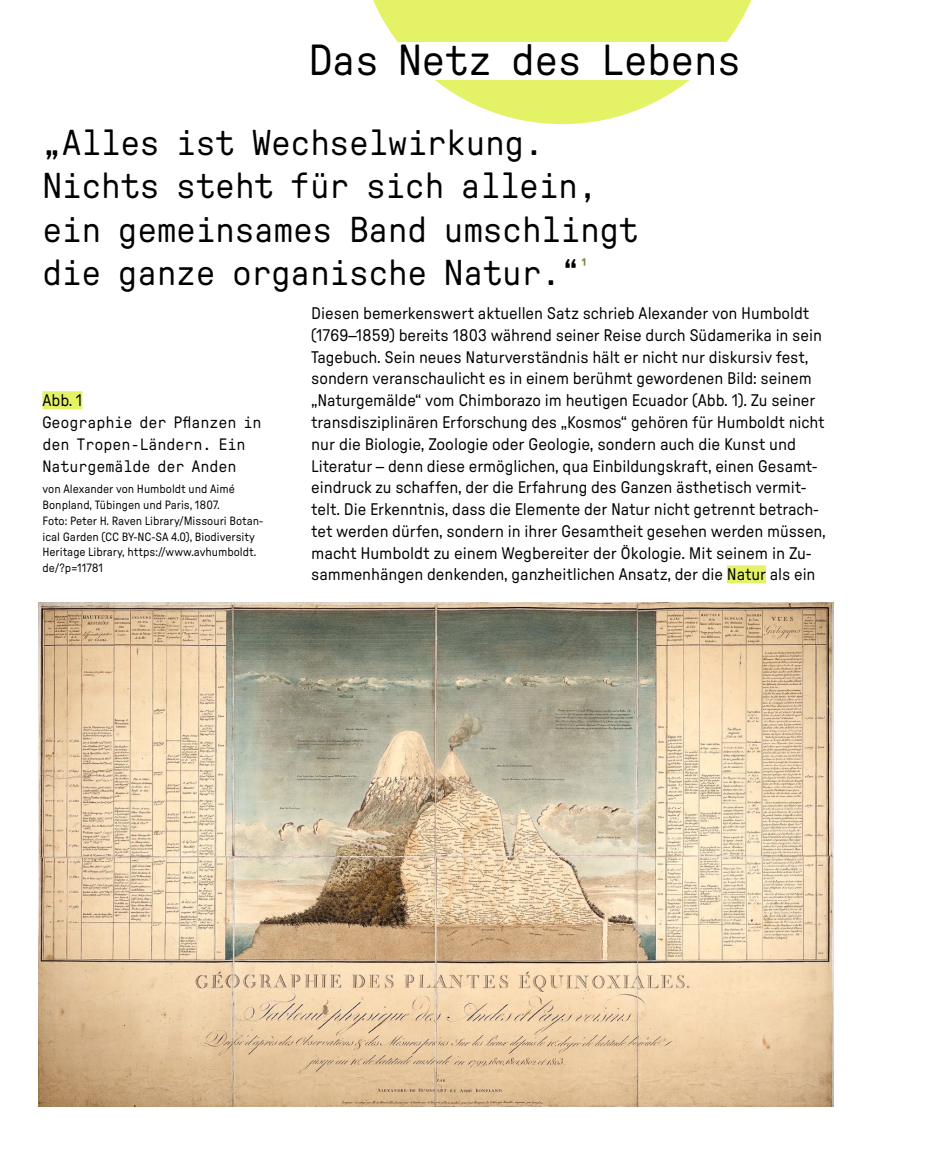
<style>
.page{position:relative;width:936px;height:1149px;background:#fff}
.page>*{position:absolute;margin:0;border:0;box-sizing:border-box;transform-origin:0 0}
.t1{font:43.5px "GT Pressura Mono Text";letter-spacing:-.015em;color:#000}
.t2{font:36px/43.5px "GT Pressura Mono Text";letter-spacing:-.01em;color:#000}
.t3{font:16.8px/21.8px "GT Pressura Text";letter-spacing:-.005em;color:#000}
.t4{font:16.5px/21.8px "GT Pressura Mono Text";letter-spacing:-.005em;color:#000}
.t5{font:12px/15.8px "GT Pressura Text";color:#000}
</style>
<div class="page">
<svg style="left:373px;top:0;width:379px;height:124px;fill:#e4f365"></svg>
<div style="left:304px;top:43px;width:440px;height:37px;background:#fff"></div>
<div style="left:727px;top:565px;width:39px;height:18px;background:#e4f365"></div>
<img style="left:39px;top:602px;width:794px;height:504px">
<div style="left:43px;top:391px;width:39px;height:18px;background:#e4f365"></div>
<h1 class="t1" style="left:309px;top:32px;width:434px">Das Netz des Lebens</h1>
<h2 class="t2" style="left:43px;top:119px;width:597px">„Alles ist Wechselwirkung.<br>Nichts steht für sich allein, ein gemeinsames Band umschlingt die ganze organische Natur.“<sup>1</sup></h2>
<p class="t3" style="left:311px;top:302px;width:516px">Diesen bemerkenswert aktuellen Satz schrieb Alexander von Humboldt (1769–1859) bereits 1803 während seiner Reise durch Südamerika in sein Tagebuch. Sein neues Naturverständnis hält er nicht nur diskursiv fest, sondern veranschaulicht es in einem berühmt gewordenen Bild: seinem „Naturgemälde“ vom Chimborazo im heutigen Ecuador (Abb. 1). Zu seiner transdisziplinären Erforschung des „Kosmos“ gehören für Humboldt nicht nur die Biologie, Zoologie oder Geologie, sondern auch die Kunst und Literatur – denn diese ermöglichen, qua Einbildungskraft, einen Gesamt&shy;eindruck zu schaffen, der die Erfahrung des Ganzen ästhetisch vermit&shy;telt. Die Erkenntnis, dass die Elemente der Natur nicht getrennt betrach&shy;tet werden dürfen, sondern in ihrer Gesamtheit gesehen werden müssen, macht Humboldt zu einem Wegbereiter der Ökologie. Mit seinem in Zu&shy;sammenhängen denkenden, ganzheitlichen Ansatz, der die Natur als ein</p>
<p class="t3" style="left:43px;top:389px;width:41px">Abb. 1</p>
<p class="t4" style="left:43px;top:410px;width:220px">Geographie der Pflanzen in den Tropen-Ländern. Ein<br>Naturgemälde der Anden</p>
<p class="t5" style="left:43px;top:481px;width:222px">von Alexander von Humboldt und Aimé Bonpland, Tübingen und Paris, 1807.<br>Foto: Peter H. Raven Library/Missouri Botan&shy;ical Garden (CC BY-NC-SA 4.0), Biodiversity Heritage Library, https://www.avhumboldt. de/?p=11781</p>
</div>
